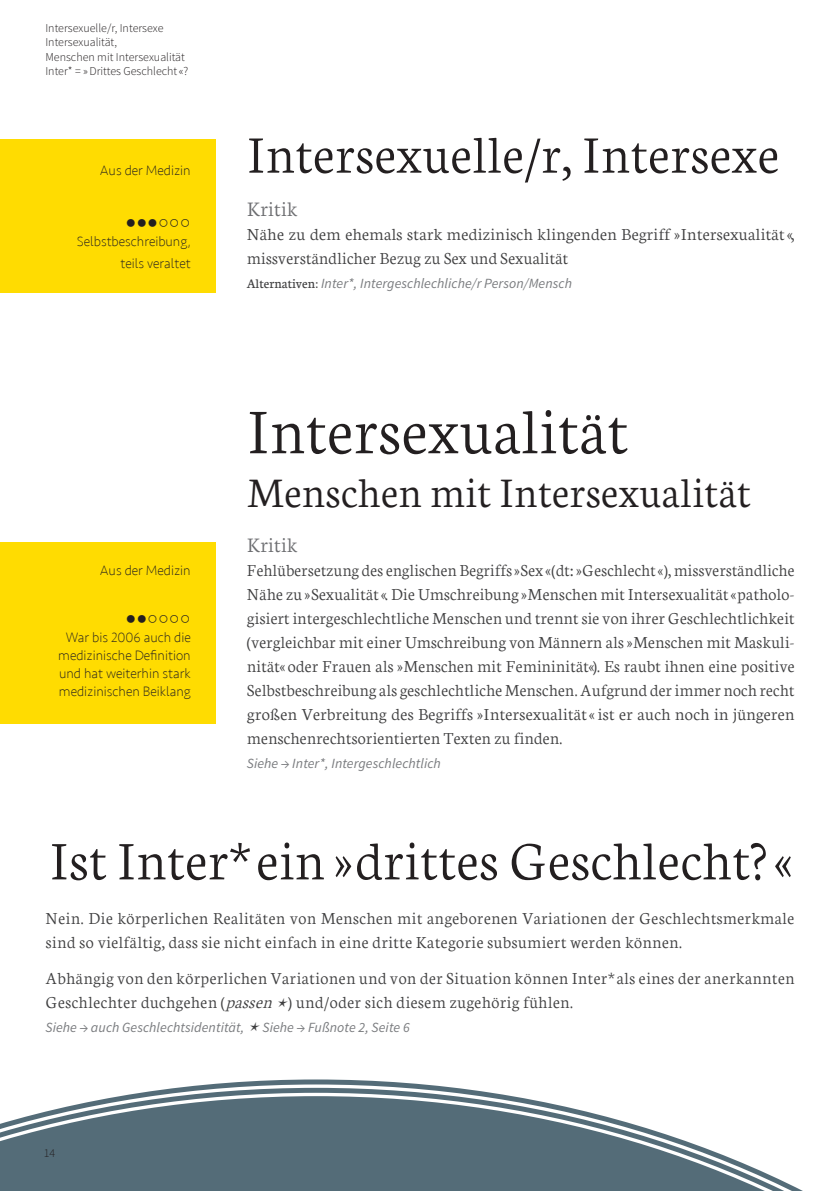
<style>
.page{position:relative;width:840px;height:1191px;background:#fff}
.page>*{position:absolute;margin:0;border:0;box-sizing:border-box;transform-origin:0 0}
.t1{font:300 68px "Neuton";color:#231f20}
.t2{font:300 58px "Neuton";color:#231f20}
.t3{font:300 56.2px "Neuton";color:#231f20}
.H1_sub{font:300 45px "Neuton";color:#231f20}
.p_H4{font:300 22px "Neuton";color:#6c6d70}
.Text_p{font:300 18px/24px "Neuton";letter-spacing:.015em;color:#3e3e3f}
.Ampel_Punkte{font:18px "Arial";color:#231f20}
.Ampel_Text{font:200 14px/18px "Seravek";color:#231f20;text-align:right}
.Text_p_Beispiele{font:italic 14px "Source Sans Pro";letter-spacing:.005em;color:#7a7c7f}
.p_Fußnote_grau{font:italic 14px "Source Sans Pro";letter-spacing:.005em;color:#7a7c7f}
.t4{font:300 12px/14.4px "Source Sans Pro";color:#231f20}
.s1{font-family:"Neuton";font-style:normal;color:#3e3e3f}
.s2{font-family:"Minion Pro";font-weight:400}
.s3{font-style:italic}
</style>
<div class="page">
<div style="left:0;top:139px;width:215px;height:154px;background:#ffdc01"></div>
<div style="left:0;top:542px;width:215px;height:182px;background:#ffdc01"></div>
<svg style="left:214px;top:1079px;width:204px;height:5px"></svg>
<svg style="left:146px;top:1084px;width:340px;height:8px"></svg>
<svg style="left:0;top:1092px;width:803px;height:99px"></svg>
<p class="t4" style="left:45px;top:21px;width:119px">Intersexuelle/r, Intersexe</p>
<p class="t4" style="left:45px;top:35px;width:141px">Intersexualität,<br>Menschen mit Intersexualität</p>
<p class="t4" style="left:45px;top:64px;width:144px">Inter* = »Drittes Geschlecht«?</p>
<p class="Ampel_Text" style="left:100px;top:161px;width:92px">Aus der Medizin</p>
<p class="Ampel_Punkte" style="left:125px;top:210px;width:67px">●●●○○○</p>
<p class="Ampel_Text" style="left:77px;top:231px;width:115px;line-height:21.6px">Selbstbeschreibung, teils veraltet</p>
<p class="Ampel_Text" style="left:100px;top:561px;width:92px">Aus der Medizin</p>
<p class="Ampel_Punkte" style="left:125px;top:606px;width:67px">●●○○○○</p>
<p class="Ampel_Text" style="left:58px;top:629px;width:134px;text-align:center">War bis 2006 auch die medizinische Definition und hat weiterhin stark medizinischen Beiklang</p>
<h1 class="t3" style="left:246px;top:118px;width:533px">Intersexuelle/r, Intersexe</h1>
<p class="p_H4" style="left:247px;top:195px;width:52px">Kritik</p>
<p class="Text_p" style="left:247px;top:221px;width:549px">Nähe zu dem ehemals stark medizinisch klingenden Begriff »Intersexualität«, missverständlicher Bezug zu Sex und Sexualität</p>
<p class="Text_p_Beispiele" style="left:247px;top:274px;width:326px"><span class="s1">Alternativen:</span> Inter*, Intergeschlechliche/r Person/Mensch</p>
<h1 class="t1" style="left:247px;top:387px;width:382px">Intersexualität</h1>
<p class="H1_sub" style="left:247px;top:463px;width:505px">Menschen mit Intersexualität</p>
<p class="p_H4" style="left:247px;top:531px;width:52px">Kritik</p>
<p class="Text_p" style="left:247px;top:557px;width:549px;text-align:justify">Fehlübersetzung des englischen Begriffs » Sex « (dt<span class="s2">:</span> »Geschlecht« ), missverständliche Nähe zu » Sexualität«. Die Umschreibung »Menschen mit Intersexualität« patholo&shy;gisiert intergeschlechtliche Menschen und trennt sie von ihrer Geschlechtlichkeit (vergleichbar mit einer Umschreibung von Männern als »Menschen mit Maskuli&shy;nität« oder Frauen als »Menschen mit Femininität«). Es raubt ihnen eine positive Selbstbeschreibung als geschlechtliche Menschen. Aufgrund der immer noch recht großen Verbreitung des Begriffs »Intersexualität« ist er auch noch in jüngeren menschenrechtsorientierten Texten zu finden.</p>
<p class="Text_p_Beispiele" style="left:247px;top:754px;width:195px">Siehe → Inter*, Intergeschlechtlich</p>
<h1 class="t2" style="left:49px;top:823px;width:738px">Ist Inter* ein » drittes Geschlecht?«</h1>
<p class="Text_p" style="left:45px;top:905px;width:750px">Nein. Die körperlichen Realitäten von Menschen mit angeborenen Variationen der Geschlechtsmerkmale sind so vielfältig, dass sie nicht einfach in eine dritte Kategorie subsumiert werden können.</p>
<p class="Text_p" style="left:45px;top:965px;width:750px">Abhängig von den körperlichen Variationen und von der Situation können Inter* als eines der anerkannten<br>Geschlechter duchgehen (<span class="s3">passen</span> ) und/oder sich diesem zugehörig fühlen.</p>
<p class="p_Fußnote_grau" style="left:45px;top:1018px;width:200px">Siehe → auch Geschlechtsidentität,</p>
<p class="p_Fußnote_grau" style="left:262px;top:1018px;width:148px">Siehe → Fußnote 2, Seite 6</p>
<p class="t4" style="left:44px;top:1146px;width:13px">14</p>
</div>
